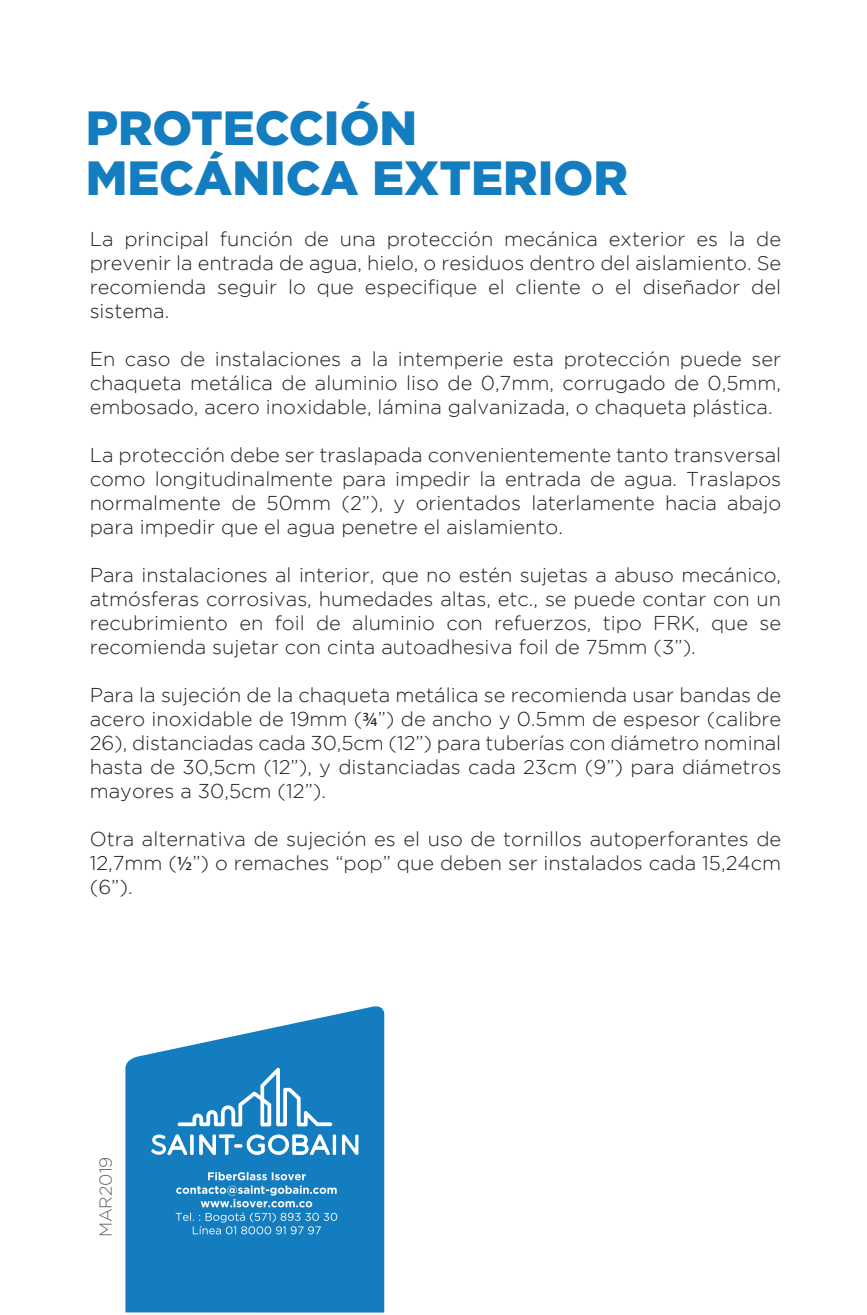
<style>
.page{position:relative;width:867px;height:1315px;background:#fff}
.page>*{position:absolute;margin:0;border:0;box-sizing:border-box;transform-origin:0 0}
.t1{font:900 48px/49.6px "Gotham";color:#147dc0}
.t2{font:300 20px/24px "Gotham";color:#231f20;text-align:justify}
.t3{font:300 17.4px "Gotham";color:#636358}
.s1{font-family:"Myriad Pro";font-weight:400}
</style>
<div class="page">
<svg style="left:125px;top:1006px;width:259px;height:306px;background:#328dc8"></svg>
<svg style="left:175px;top:1172px;width:162px;height:62px;background:#3b93ca"></svg>
<svg style="left:151px;top:1134px;width:36px;height:21px"></svg>
<hr style="left:190px;top:1134px;width:3px;height:20px;background:#fff">
<svg style="left:199px;top:1134px;width:131px;height:21px"></svg>
<hr style="left:333px;top:1134px;width:3px;height:20px;background:#fff">
<svg style="left:342px;top:1134px;width:16px;height:20px"></svg>
<svg style="left:177px;top:1068px;width:155px;height:58px"></svg>
<h1 class="t1" style="left:86px;top:103px;width:543px">PROTECCIÓN<br>MECÁNICA EXTERIOR</h1>
<p class="t2" style="left:90px;top:227px;width:692px">La principal función de una protección mecánica exterior es la de prevenir la entrada de agua, hielo, o residuos dentro del aislamiento. Se recomienda seguir lo que especifique el cliente o el diseñador del sistema.</p>
<p class="t2" style="left:90px;top:347px;width:692px">En caso de instalaciones a la intemperie esta protección puede ser chaqueta metálica de aluminio liso de 0,7mm, corrugado de 0,5mm, embosado, acero inoxidable, lámina galvanizada, o chaqueta plástica.</p>
<p class="t2" style="left:90px;top:443px;width:692px">La protección debe ser traslapada convenientemente tanto transversal como longitudinalmente para impedir la entrada de agua. Traslapos normalmente de 50mm (2”), y orientados laterlamente hacia abajo para impedir que el agua penetre el aislamiento.</p>
<p class="t2" style="left:90px;top:563px;width:692px">Para instalaciones al interior, que no estén sujetas a abuso mecánico, atmósferas corrosivas, humedades altas, etc., se puede contar con un recubrimiento en foil de aluminio con refuerzos, tipo FRK, que se recomienda sujetar con cinta autoadhesiva foil de 75mm (3”).</p>
<p class="t2" style="left:90px;top:683px;width:692px">Para la sujeción de la chaqueta metálica se recomienda usar bandas de acero inoxidable de 19mm (<span class="s1">¾</span>”) de ancho y 0.5mm de espesor (calibre 26), distanciadas cada 30,5cm (12”) para tuberías con diámetro nominal hasta de 30,5cm (12”), y distanciadas cada 23cm (9”) para diámetros mayores a 30,5cm (12”).</p>
<p class="t2" style="left:90px;top:827px;width:692px">Otra alternativa de sujeción es el uso de tornillos autoperforantes de 12,7mm (<span class="s1">½</span>”) o remaches “pop” que deben ser instalados cada 15,24cm (6”).</p>
<p class="t3" style="left:96px;top:1237px;width:82px;rotate:-90deg">MAR2019</p>
</div>
